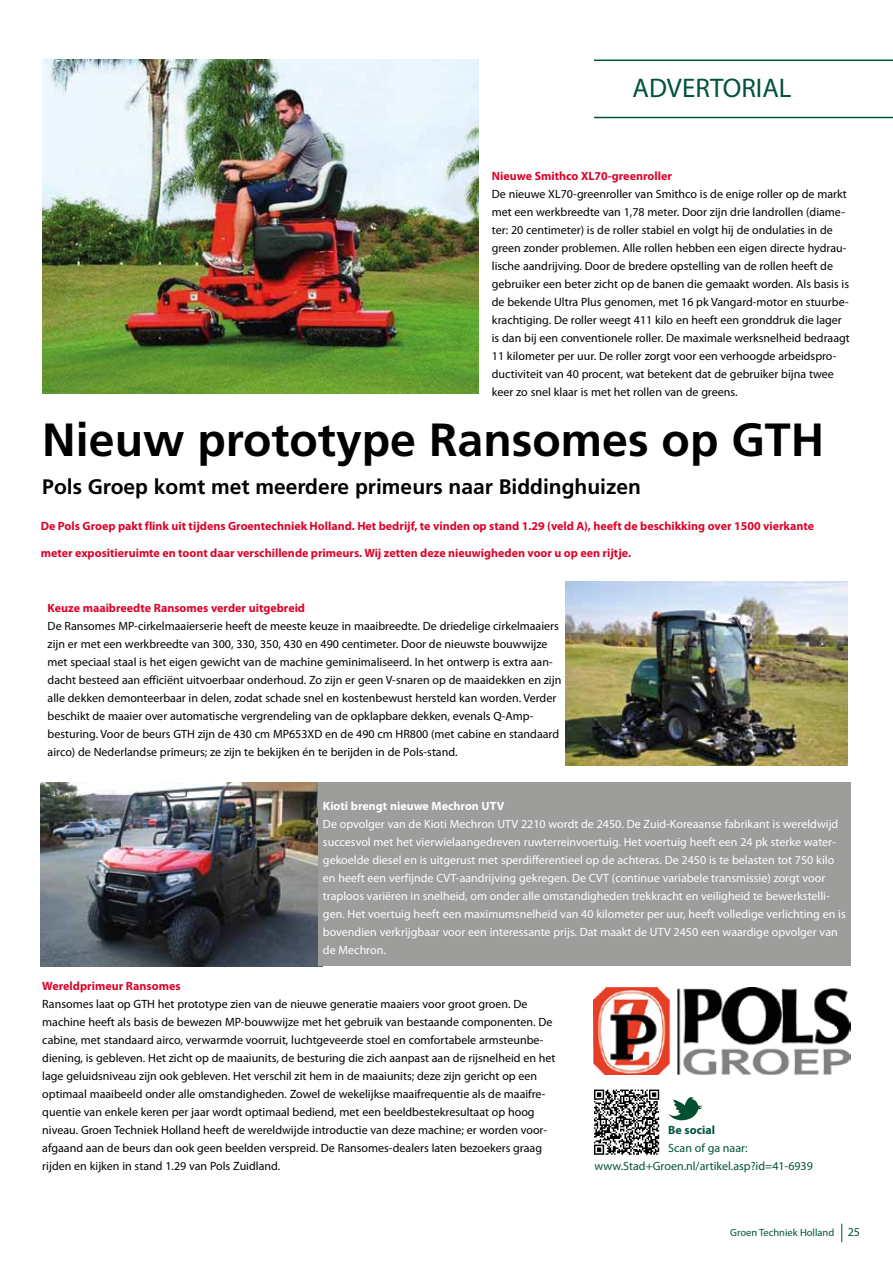
<style>
.page{position:relative;width:893px;height:1263px;background:#fff}
.page>*{position:absolute;margin:0;border:0;box-sizing:border-box;transform-origin:0 0}
.t1{font:700 46.5px "Frutiger";color:#000}
.t2{font:27px "Myriad Pro";color:#00533d}
.t3{font:700 21px "Frutiger";color:#000}
.t4{font:12px/18px "Myriad Pro";color:#000}
.t5{font:12px/18px "Myriad Pro";color:#fff}
.t6{font:700 12px "Myriad Pro";color:#db052c}
.t7{font:12px/18px "Myriad Pro";color:#00533d}
.t8{font:700 12px "Myriad Pro";color:#fff}
.t9{font:700 12px "Myriad Pro";color:#00533d}
.t10{font:10.5px "Myriad Pro";color:#00533d}
.s1{font-size:12px}
</style>
<div class="page">
<svg style="left:841px;top:1223px;width:1px;height:19px"></svg>
<hr style="left:594px;top:117px;width:299px;height:1px;background:#00533d">
<hr style="left:594px;top:60px;width:299px;height:1px;background:#00533d">
<svg style="left:594px;top:1089px;width:65px;height:66px"></svg>
<svg style="left:668px;top:1097px;width:34px;height:23px"></svg>
<img style="left:593px;top:987px;width:257px;height:88px">
<img style="left:42px;top:60px;width:436px;height:333px">
<img style="left:566px;top:581px;width:282px;height:184px">
<img style="left:41px;top:782px;width:277px;height:184px">
<div style="left:318px;top:782px;width:532px;height:184px;background:#9d9d9c"></div>
<h2 class="t2" style="left:632px;top:71px;width:161px">ADVERTORIAL</h2>
<p class="t6" style="left:492px;top:168px;width:182px">Nieuwe Smithco XL70-greenroller</p>
<p class="t4" style="left:492px;top:185px;width:359px">De nieuwe XL70-greenroller van Smithco is de enige roller op de markt met een werkbreedte van 1,78 meter. Door zijn drie landrollen (diame&shy;ter: 20 centimeter) is de roller stabiel en volgt hij de ondulaties in de green zonder problemen. Alle rollen hebben een eigen directe hydrau&shy;lische aandrijving. Door de bredere opstelling van de rollen heeft de gebruiker een beter zicht op de banen die gemaakt worden. Als basis is de bekende Ultra Plus genomen, met 16 pk Vangard-motor en stuurbe&shy;krachtiging. De roller weegt 411 kilo en heeft een gronddruk die lager is dan bij een conventionele roller. De maximale werksnelheid bedraagt 11 kilometer per uur. De roller zorgt voor een verhoogde arbeidspro&shy;ductiviteit van 40 procent, wat betekent dat de gebruiker bijna twee keer zo snel klaar is met het rollen van de greens.</p>
<h1 class="t1" style="left:42px;top:412px;width:783px">Nieuw prototype Ransomes op GTH</h1>
<h3 class="t3" style="left:42px;top:474px;width:600px">Pols Groep komt met meerdere primeurs naar Biddinghuizen</h3>
<p class="t6" style="left:41px;top:518px;width:775px">De Pols Groep pakt flink uit tijdens Groentechniek Holland. Het bedrijf, te vinden op stand 1.29 (veld A), heeft de beschikking over 1500 vierkante</p>
<p class="t6" style="left:41px;top:545px;width:592px">meter expositieruimte en toont daar verschillende primeurs. Wij zetten deze nieuwigheden voor u op een rijtje.</p>
<p class="t6" style="left:48px;top:600px;width:259px">Keuze maaibreedte Ransomes verder uitgebreid</p>
<p class="t4" style="left:48px;top:617px;width:515px">De Ransomes MP-cirkelmaaierserie heeft de meeste keuze in maaibreedte. De driedelige cirkelmaaiers zijn er met een werkbreedte van 300, 330, 350, 430 en 490 centimeter. Door de nieuwste bouwwijze met speciaal staal is het eigen gewicht van de machine geminimaliseerd. In het ontwerp is extra aan&shy;dacht besteed aan efficiënt uitvoerbaar onderhoud. Zo zijn er geen V-snaren op de maaidekken en zijn alle dekken demonteerbaar in delen, zodat schade snel en kostenbewust hersteld kan worden. Verder beschikt de maaier over automatische vergrendeling van de opklapbare dekken, evenals Q-Amp&shy;besturing. Voor de beurs GTH zijn de 430 cm MP653XD en de 490 cm HR800 (met cabine en standaard airco) de Nederlandse primeurs; ze zijn te bekijken én te berijden in de Pols-stand.</p>
<p class="t8" style="left:323px;top:798px;width:183px">Kioti brengt nieuwe Mechron UTV</p>
<p class="t5" style="left:323px;top:815px;width:524px">De opvolger van de Kioti Mechron UTV 2210 wordt de 2450. De Zuid-Koreaanse fabrikant is wereldwijd succesvol met het vierwielaangedreven ruwterreinvoertuig. Het voertuig heeft een 24 pk sterke water&shy;gekoelde diesel en is uitgerust met sperdifferentieel op de achteras. De 2450 is te belasten tot 750 kilo en heeft een verfijnde CVT-aandrijving gekregen. De CVT (continue variabele transmissie) zorgt voor traploos variëren in snelheid, om onder alle omstandigheden trekkracht en veiligheid te bewerkstelli&shy;gen. Het voertuig heeft een maximumsnelheid van 40 kilometer per uur, heeft volledige verlichting en is bovendien verkrijgbaar voor een interessante prijs. Dat maakt de UTV 2450 een waardige opvolger van de Mechron.</p>
<p class="t6" style="left:42px;top:978px;width:140px">Wereldprimeur Ransomes</p>
<p class="t4" style="left:42px;top:995px;width:515px">Ransomes laat op GTH het prototype zien van de nieuwe generatie maaiers voor groot groen. De machine heeft als basis de bewezen MP-bouwwijze met het gebruik van bestaande componenten. De cabine, met standaard airco, verwarmde voorruit, luchtgeveerde stoel en comfortabele armsteunbe&shy;diening, is gebleven. Het zicht op de maaiunits, de besturing die zich aanpast aan de rijsnelheid en het lage geluidsniveau zijn ook gebleven. Het verschil zit hem in de maaiunits; deze zijn gericht op een optimaal maaibeeld onder alle omstandigheden. Zowel de wekelijkse maaifrequentie als de maaifre&shy;quentie van enkele keren per jaar wordt optimaal bediend, met een beeldbestekresultaat op hoog niveau. Groen Techniek Holland heeft de wereldwijde introductie van deze machine; er worden voor&shy;afgaand aan de beurs dan ook geen beelden verspreid. De Ransomes-dealers laten bezoekers graag rijden en kijken in stand 1.29 van Pols Zuidland.</p>
<p class="t9" style="left:668px;top:1122px;width:48px">Be social</p>
<p class="t7" style="left:594px;top:1139px;width:220px;text-indent:74px">Scan of ga naar: www.Stad+Groen.nl/artikel.asp?id=41-6939</p>
<p class="t10" style="left:730px;top:1226px;width:131px">Groen Techniek Holland <span class="s1">25</span></p>
</div>
